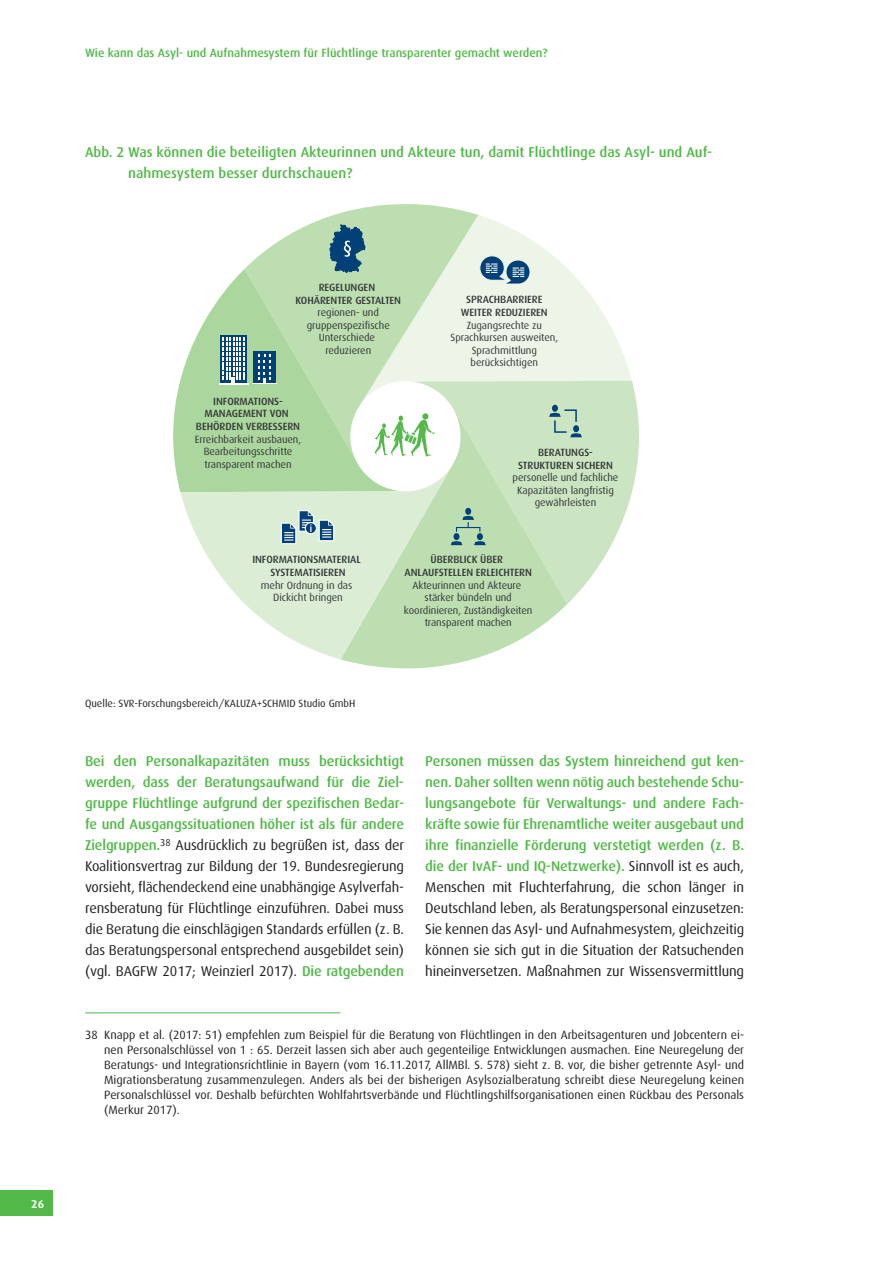
<style>
.page{position:relative;width:893px;height:1263px;background:#fff}
.page>*{position:absolute;margin:0;border:0;box-sizing:border-box;transform-origin:0 0}
.t1{font:14.25px/21px "Dax Turk";letter-spacing:-.01em;color:#231f20;text-align:justify}
.t2{font:500 14.25px/21px "Dax CE";letter-spacing:-.01em;color:#51b948;text-align:justify}
.t3{font:12px/15px "Dax Turk";color:#231f20;text-align:justify}
.t4{font:500 12px "Dax CE";color:#51b948}
.t5{font:700 11.4px "Dax CE";color:#fff}
.t6{font:10.5px/12.6px "Dax Turk";letter-spacing:-.005em;color:#343839;text-align:center}
.t7{font:500 10.5px/12.6px "Dax Turk";letter-spacing:-.005em;color:#343839;text-align:center}
.t8{font:10.5px "Dax CE";color:#231f20}
.s1{font-family:"Dax CE";font-weight:500;color:#51b948}
.s2{font-family:"Dax Turk";font-weight:400;color:#231f20}
</style>
<div class="page">
<div style="left:0;top:1191px;width:53px;height:25px;background:#51b948"></div>
<hr style="left:85px;top:1012px;width:255px;height:1px;background:#51b948">
<svg style="left:478px;top:215px;width:154px;height:166px;fill:#edf5e9"></svg>
<svg style="left:244px;top:204px;width:234px;height:178px"></svg>
<svg style="left:173px;top:269px;width:232px;height:221px"></svg>
<svg style="left:412px;top:381px;width:227px;height:223px;fill:#cbe4c1"></svg>
<svg style="left:340px;top:409px;width:227px;height:259px"></svg>
<svg style="left:180px;top:463px;width:273px;height:196px;fill:#dcedd5"></svg>
<div style="left:422px;top:413px;width:6px;height:7px;background:#54b94a;border-radius:50%"></div>
<svg style="left:375px;top:416px;width:60px;height:41px"></svg>
<svg style="left:329px;top:224px;width:37px;height:49px"></svg>
<div style="left:552px;top:405px;width:6px;height:7px;background:#024078;border-radius:50%"></div>
<svg style="left:549px;top:409px;width:33px;height:28px"></svg>
<div style="left:465px;top:508px;width:6px;height:7px;background:#024078;border-radius:50%"></div>
<div style="left:453px;top:533px;width:6px;height:7px;background:#024078;border-radius:50%"></div>
<svg style="left:451px;top:541px;width:11px;height:4px"></svg>
<div style="left:477px;top:533px;width:6px;height:7px;background:#024078;border-radius:50%"></div>
<svg style="left:474px;top:541px;width:12px;height:4px"></svg>
<svg style="left:456px;top:516px;width:24px;height:15px"></svg>
<svg style="left:479px;top:255px;width:53px;height:31px"></svg>
<div style="left:220px;top:335px;width:26px;height:49px;background:#024078"></div>
<svg style="left:219px;top:337px;width:58px;height:47px"></svg>
<svg style="left:281px;top:510px;width:53px;height:34px"></svg>
<p class="t5" style="left:31px;top:1196px;width:14px">26</p>
<p class="t4" style="left:85px;top:45px;width:464px">Wie kann das Asyl- und Aufnahmesystem für Flüchtlinge transparenter gemacht werden?</p>
<p class="t2" style="left:128px;top:141px;width:585px;text-indent:-43px">Abb. 2 Was können die beteiligten Akteurinnen und Akteure tun, damit Flüchtlinge das Asyl- und Auf&shy;nahmesystem besser durchschauen?</p>
<p class="t7" style="left:296px;top:281px;width:107px">REGELUNGEN<br>KOHÄRENTER GESTALTEN</p>
<p class="t6" style="left:307px;top:306px;width:85px">regionen- und gruppenspezifische<br>Unterschiede reduzieren</p>
<p class="t7" style="left:196px;top:395px;width:106px">INFORMATIONS-<br>MANAGEMENT VON<br>BEHÖRDEN VERBESSERN</p>
<p class="t6" style="left:195px;top:433px;width:108px">Erreichbarkeit ausbauen,<br>Bearbeitungsschritte transparent machen</p>
<p class="t7" style="left:461px;top:293px;width:88px">SPRACHBARRIERE<br>WEITER REDUZIEREN</p>
<p class="t6" style="left:451px;top:319px;width:109px">Zugangsrechte zu<br>Sprachkursen ausweiten,<br>Sprachmittlung berücksichtigen</p>
<p class="t7" style="left:518px;top:446px;width:96px">BERATUNGS-<br>STRUKTUREN SICHERN</p>
<p class="t6" style="left:513px;top:471px;width:107px">personelle und fachliche<br>Kapazitäten langfristig gewährleisten</p>
<p class="t7" style="left:252px;top:553px;width:110px">INFORMATIONSMATERIAL<br>SYSTEMATISIEREN</p>
<p class="t6" style="left:261px;top:579px;width:93px">mehr Ordnung in das<br>Dickicht bringen</p>
<p class="t8" style="left:85px;top:696px;width:272px">Quelle: SVR-Forschungsbereich/KALUZA+SCHMID Studio GmbH</p>
<p class="t7" style="left:405px;top:554px;width:129px">ÜBERBLICK ÜBER<br>ANLAUFSTELLEN ERLEICHTERN</p>
<p class="t6" style="left:404px;top:579px;width:130px">Akteurinnen und Akteure stärker bündeln und koordinieren, Zuständigkeiten transparent machen</p>
<p class="t2" style="left:85px;top:750px;width:320px">Bei den Personalkapazitäten muss berücksichtigt werden, dass der Beratungsaufwand für die Ziel&shy;gruppe Flüchtlinge aufgrund der spezifischen Bedar&shy;fe und Ausgangssituationen höher ist als für andere</p>
<p class="t1" style="left:85px;top:835px;width:320px"><span class="s1">Zielgruppen.</span><sup>38</sup> Ausdrücklich zu begrüßen ist, dass der Koalitionsvertrag zur Bildung der 19. Bundesregierung vorsieht, flächendeckend eine unabhängige Asylverfah&shy;rensberatung für Flüchtlinge einzuführen. Dabei muss die Beratung die einschlägigen Standards erfüllen (z. B. das Beratungspersonal entsprechend ausgebildet sein) (vgl. BAGFW 2017; Weinzierl 2017). <span class="s1">Die ratgebenden</span></p>
<p class="t2" style="left:425px;top:750px;width:320px">Personen müssen das System hinreichend gut ken&shy;nen. Daher sollten wenn nötig auch bestehende Schu&shy;lungsangebote für Verwaltungs- und andere Fach&shy;kräfte sowie für Ehrenamtliche weiter ausgebaut und ihre finanzielle Förderung verstetigt werden (z. B. die der IvAF- und IQ-Netzwerke). <span class="s2">Sinnvoll ist es auch,</span></p>
<p class="t1" style="left:425px;top:877px;width:320px">Menschen mit Fluchterfahrung, die schon länger in Deutschland leben, als Beratungspersonal einzusetzen:<br>Sie kennen das Asyl- und Aufnahmesystem, gleichzeitig können sie sich gut in die Situation der Ratsuchenden hineinversetzen. Maßnahmen zur Wissensvermittlung</p>
<p class="t3" style="left:104px;top:1027px;width:641px;text-indent:-19px">38 Knapp et al. (2017: 51) empfehlen zum Beispiel für die Beratung von Flüchtlingen in den Arbeitsagenturen und Jobcentern ei&shy;nen Personalschlüssel von 1 : 65. Derzeit lassen sich aber auch gegenteilige Entwicklungen ausmachen. Eine Neuregelung der Beratungs- und Integrationsrichtlinie in Bayern (vom 16.11.2017, AllMBl. S. 578) sieht z. B. vor, die bisher getrennte Asyl- und Migrationsberatung zusammenzulegen. Anders als bei der bisherigen Asylsozialberatung schreibt diese Neuregelung keinen Personalschlüssel vor. Deshalb befürchten Wohlfahrtsverbände und Flüchtlingshilfsorganisationen einen Rückbau des Personals (Merkur 2017).</p>
</div>
